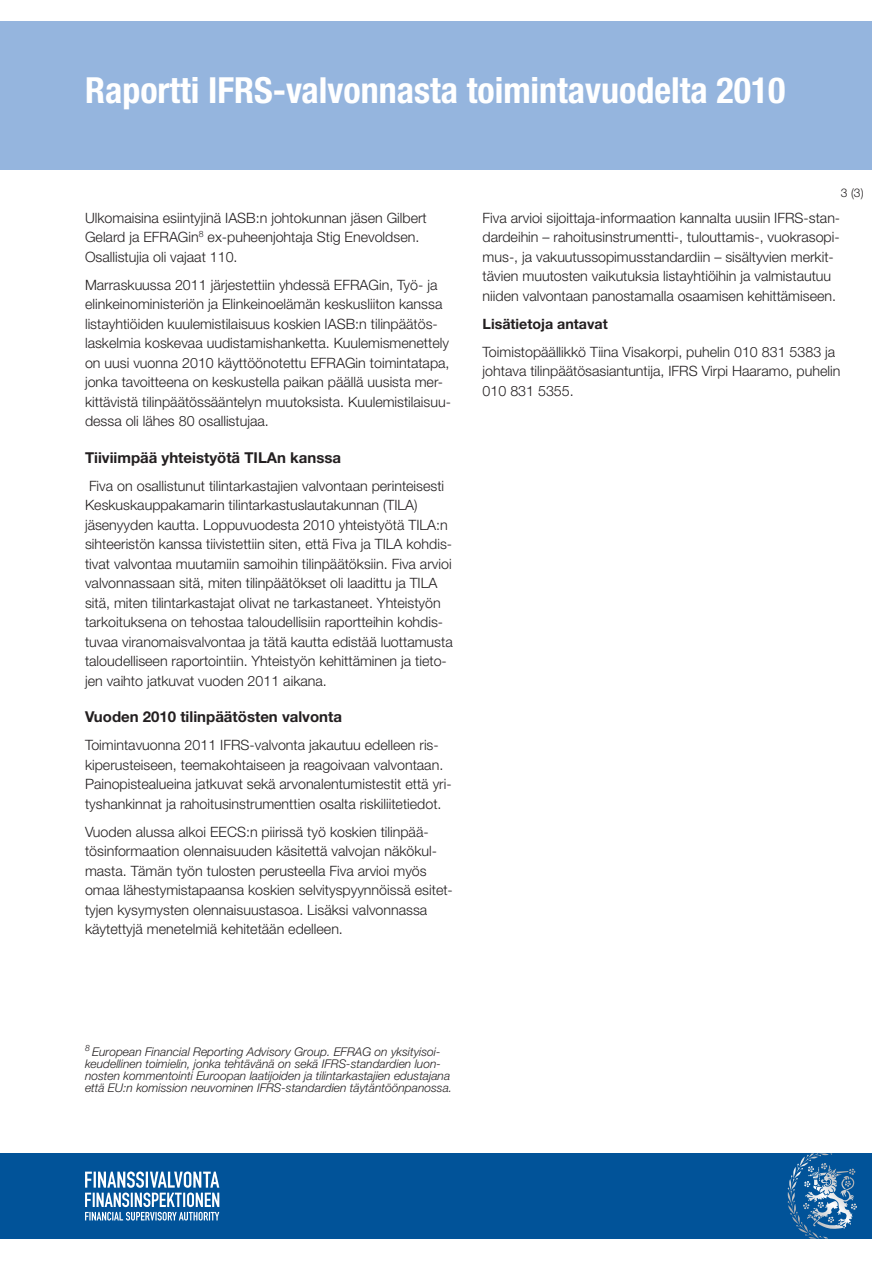
<style>
.page{position:relative;width:893px;height:1263px;background:#fff}
.page>*{position:absolute;margin:0;border:0;box-sizing:border-box;transform-origin:0 0}
.t1{font:700 condensed 36px "Helvetica Neue LT Std";color:#fff}
.OTSIKKO_3{font:700 15px "Helvetica Neue LT Std";color:#231f20}
.LEIPIS{font:300 14.25px/19.5px "Helvetica Neue LT Std";color:#231f20}
.LEIPIS-2{font:700 14.25px "Helvetica Neue LT Std";color:#231f20}
.LEIPIS-3{font:italic 300 12px/12px "Helvetica Neue LT Std";color:#231f20}
.t2{font:300 12px "Helvetica Neue LT Std";color:#231f20}
</style>
<div class="page">
<div style="left:0;top:21px;width:872px;height:149px;background:#95b5de"></div>
<div style="left:0;top:1153px;width:872px;height:85px;background:#015399"></div>
<svg style="left:800px;top:1153px;width:32px;height:13px"></svg>
<svg style="left:85px;top:1171px;width:134px;height:49px"></svg>
<h1 class="t1" style="left:85px;top:69px;width:702px">Raportti IFRS-valvonnasta toimintavuodelta 2010</h1>
<p class="t2" style="left:841px;top:185px;width:24px">3 (3)</p>
<p class="LEIPIS" style="left:85px;top:208px;width:343px">Ulkomaisina esiintyjinä IASB:n johtokunnan jäsen Gilbert<br>Gelard ja EFRAGin<sup>8</sup> ex-puheenjohtaja Stig Enevoldsen.<br>Osallistujia oli vajaat 110.</p>
<p class="LEIPIS" style="left:85px;top:275px;width:367px">Marraskuussa 2011 järjestettiin yhdessä EFRAGin, Työ- ja elinkeinoministeriön ja Elinkeinoelämän keskusliiton kanssa listayhtiöiden kuulemistilaisuus koskien IASB:n tilinpäätös&shy;laskelmia koskevaa uudistamishanketta. Kuulemismenettely on uusi vuonna 2010 käyttöönotettu EFRAGin toimintatapa, jonka tavoitteena on keskustella paikan päällä uusista mer&shy;kittävistä tilinpäätössääntelyn muutoksista. Kuulemistilaisuu&shy;dessa oli lähes 80 osallistujaa.</p>
<p class="OTSIKKO_3" style="left:85px;top:448px;width:258px">Tiiviimpää yhteistyötä TILAn kanssa</p>
<p class="LEIPIS" style="left:85px;top:476px;width:369px">Fiva on osallistunut tilintarkastajien valvontaan perinteisesti Keskuskauppakamarin tilintarkastuslautakunnan (TILA) jäsenyyden kautta. Loppuvuodesta 2010 yhteistyötä TILA:n sihteeristön kanssa tiivistettiin siten, että Fiva ja TILA kohdis&shy;tivat valvontaa muutamiin samoihin tilinpäätöksiin. Fiva arvioi valvonnassaan sitä, miten tilinpäätökset oli laadittu ja TILA sitä, miten tilintarkastajat olivat ne tarkastaneet. Yhteistyön tarkoituksena on tehostaa taloudellisiin raportteihin kohdis&shy;tuvaa viranomaisvalvontaa ja tätä kautta edistää luottamusta taloudelliseen raportointiin. Yhteistyön kehittäminen ja tieto&shy;jen vaihto jatkuvat vuoden 2011 aikana.</p>
<p class="OTSIKKO_3" style="left:85px;top:708px;width:258px">Vuoden 2010 tilinpäätösten valvonta</p>
<p class="LEIPIS" style="left:85px;top:735px;width:368px">Toimintavuonna 2011 IFRS-valvonta jakautuu edelleen ris&shy;kiperusteiseen, teemakohtaiseen ja reagoivaan valvontaan.<br>Painopistealueina jatkuvat sekä arvonalentumistestit että yri&shy;tyshankinnat ja rahoitusinstrumenttien osalta riskiliitetiedot.</p>
<p class="LEIPIS" style="left:85px;top:822px;width:369px">Vuoden alussa alkoi EECS:n piirissä työ koskien tilinpää&shy;tösinformaation olennaisuuden käsitettä valvojan näkökul&shy;masta. Tämän työn tulosten perusteella Fiva arvioi myös omaa lähestymistapaansa koskien selvityspyynnöissä esitet&shy;tyjen kysymysten olennaisuustasoa. Lisäksi valvonnassa käytettyjä menetelmiä kehitetään edelleen.</p>
<p class="LEIPIS" style="left:483px;top:208px;width:359px">Fiva arvioi sijoittaja-informaation kannalta uusiin IFRS-stan&shy;dardeihin – rahoitusinstrumentti-, tulouttamis-, vuokrasopi&shy;mus-, ja vakuutussopimusstandardiin – sisältyvien merkit&shy;tävien muutosten vaikutuksia listayhtiöihin ja valmistautuu niiden valvontaan panostamalla osaamisen kehittämiseen.</p>
<p class="LEIPIS-2" style="left:483px;top:315px;width:127px">Lisätietoja antavat</p>
<p class="LEIPIS" style="left:483px;top:342px;width:359px">Toimistopäällikkö Tiina Visakorpi, puhelin 010 831 5383 ja johtava tilinpäätösasiantuntija, IFRS Virpi Haaramo, puhelin<br>010 831 5355.</p>
<p class="LEIPIS-3" style="left:85px;top:1045px;width:369px"><sup>8</sup> European Financial Reporting Advisory Group. EFRAG on yksityisoi&shy;keudellinen toimielin, jonka tehtävänä on sekä IFRS-standardien luon&shy;nosten kommentointi Euroopan laatijoiden ja tilintarkastajien edustajana että EU:n komission neuvominen IFRS-standardien täytäntöönpanossa.</p>
</div>
